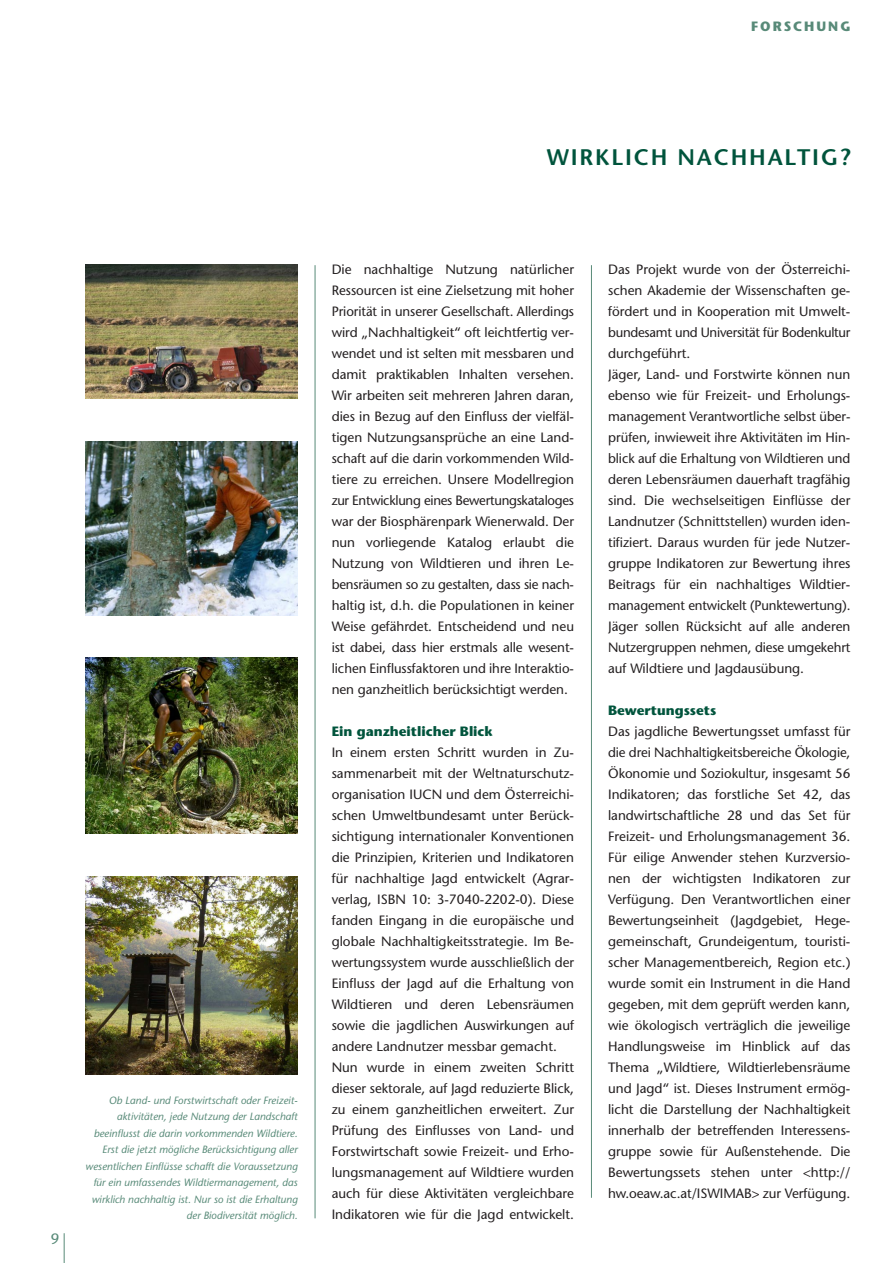
<style>
.page{position:relative;width:893px;height:1263px;background:#fff}
.page>*{position:absolute;margin:0;border:0;box-sizing:border-box;transform-origin:0 0}
.t1{font:600 22.5px "Stone Sans Std";letter-spacing:.08em;color:#00543c}
.t2{font:15px "Stone Sans Std Medium 2";color:#588a78}
.t3{font:13.5px/21px "Stone Sans Std Medium 2";color:#231f20}
.t4{font:13.5px "Stone Sans Std Bold 2";color:#588a78}
.t5{font:10.5px/16.5px "Stone Sans Std Medium Italic 2";color:#588a78;text-align:right}
.s1{font-family:"Stone Sans Std Bold 2";color:#00543c}
</style>
<div class="page">
<img style="left:85px;top:264px;width:212px;height:135px">
<img style="left:85px;top:442px;width:213px;height:173px">
<img style="left:85px;top:657px;width:213px;height:176px">
<img style="left:85px;top:876px;width:213px;height:198px">
<hr style="left:64px;top:1233px;width:1px;height:30px;background:#588a78">
<hr style="left:591px;top:265px;width:1px;height:933px;background:#588a78">
<hr style="left:315px;top:265px;width:1px;height:953px;background:#588a78">
<p class="t4" style="left:751px;top:18px;width:12px">forschung</p>
<p class="t1" style="left:547px;top:144px;width:235px">WIRKLI CH NACHHALTI</p>
<p class="t1" style="left:821px;top:144px;width:31px">G?</p>
<p class="t2" style="left:51px;top:1229px;width:10px">9</p>
<p class="t5" style="left:86px;top:1092px;width:214px">Ob Land- und Forstwirtschaft oder Freizeit&shy;aktivitäten, jede Nutzung der Landschaft beeinflusst die darin vorkommenden Wildtiere.<br>Erst die jetzt mögliche Berücksichtigung aller wesentlichen Einflüsse schafft die Voraussetzung für ein umfassendes Wildtiermanagement, das wirklich nachhaltig ist. Nur so ist die Erhaltung der Biodiversität möglich.</p>
<p class="t3" style="left:332px;top:258px;width:244px;text-align:justify">Die nachhaltige Nutzung natürlicher Ressourcen ist eine Zielsetzung mit hoher Priorität in unserer Gesellschaft. Allerdings wird „Nachhaltigkeit“ oft leichtfertig ver&shy;wendet und ist selten mit messbaren und damit praktikablen Inhalten versehen.<br>Wir arbeiten seit mehreren Jahren daran, dies in Bezug auf den Einfluss der vielfäl&shy;tigen Nutzungsansprüche an eine Land&shy;schaft auf die darin vorkommenden Wild&shy;tiere zu erreichen. Unsere Modellregion zur Entwicklung eines Bewertungskataloges war der Biosphärenpark Wienerwald. Der nun vorliegende Katalog erlaubt die Nutzung von Wildtieren und ihren Le&shy;bensräumen so zu gestalten, dass sie nach&shy;haltig ist, d.h. die Populationen in keiner Weise gefährdet. Entscheidend und neu ist dabei, dass hier erstmals alle wesent&shy;lichen Einflussfaktoren und ihre Interaktio&shy;nen ganzheitlich berücksichtigt werden.</p>
<p class="t3" style="left:332px;top:720px;width:244px"><span class="s1">Ein ganzheitlicher Blick<br></span>In einem ersten Schritt wurden in Zu&shy;sammenarbeit mit der Weltnaturschutz&shy;organisation IUCN und dem Österreichi&shy;schen Umweltbundesamt unter Berück&shy;sichtigung internationaler Konventionen die Prinzipien, Kriterien und Indikatoren für nachhaltige Jagd entwickelt (Agrar&shy;verlag, ISBN 10: 3-7040-2202-0). Diese fanden Eingang in die europäische und globale Nachhaltigkeitsstrategie. Im Be&shy;wertungssystem wurde ausschließlich der Einfluss der Jagd auf die Erhaltung von Wildtieren und deren Lebensräumen sowie die jagdlichen Auswirkungen auf andere Landnutzer messbar gemacht.<br>Nun wurde in einem zweiten Schritt dieser sektorale, auf Jagd reduzierte Blick, zu einem ganzheitlichen erweitert. Zur Prüfung des Einflusses von Land- und Forstwirtschaft sowie Freizeit- und Erho&shy;lungsmanagement auf Wildtiere wurden auch für diese Aktivitäten vergleichbare Indikatoren wie für die Jagd entwickelt.</p>
<p class="t3" style="left:608px;top:258px;width:244px">Das Projekt wurde von der Österreichi&shy;schen Akademie der Wissenschaften ge&shy;fördert und in Kooperation mit Umwelt&shy;bundesamt und Universität für Bodenkultur durchgeführt.<br>Jäger, Land- und Forstwirte können nun ebenso wie für Freizeit- und Erholungs&shy;management Verantwortliche selbst über&shy;prüfen, inwieweit ihre Aktivitäten im Hin&shy;blick auf die Erhaltung von Wildtieren und deren Lebensräumen dauerhaft tragfähig sind. Die wechselseitigen Einflüsse der Landnutzer (Schnittstellen) wurden iden&shy;tifiziert. Daraus wurden für jede Nutzer&shy;gruppe Indikatoren zur Bewertung ihres Beitrags für ein nachhaltiges Wildtier&shy;management entwickelt (Punktewertung).<br>Jäger sollen Rücksicht auf alle anderen Nutzergruppen nehmen, diese umgekehrt auf Wildtiere und Jagdausübung.</p>
<p class="t3" style="left:608px;top:699px;width:244px"><span class="s1">Bewertungssets<br></span>Das jagdliche Bewertungsset umfasst für die drei Nachhaltigkeitsbereiche Ökologie, Ökonomie und Soziokultur, insgesamt 56<br>Indikatoren; das forstliche Set 42, das landwirtschaftliche 28 und das Set für Freizeit- und Erholungsmanagement 36.<br>Für eilige Anwender stehen Kurzversio&shy;nen der wichtigsten Indikatoren zur Verfügung. Den Verantwortlichen einer Bewertungseinheit (Jagdgebiet, Hege&shy;gemeinschaft, Grundeigentum, touristi&shy;scher Managementbereich, Region etc.) wurde somit ein Instrument in die Hand gegeben, mit dem geprüft werden kann, wie ökologisch verträglich die jeweilige Handlungsweise im Hinblick auf das Thema „Wildtiere, Wildtierlebensräume und Jagd“ ist. Dieses Instrument ermög&shy;licht die Darstellung der Nachhaltigkeit innerhalb der betreffenden Interessens&shy;gruppe sowie für Außenstehende. Die Bewertungssets stehen unter &lt;http:// hw.oeaw.ac.at/ISWIMAB&gt; zur Verfügung.</p>
</div>
